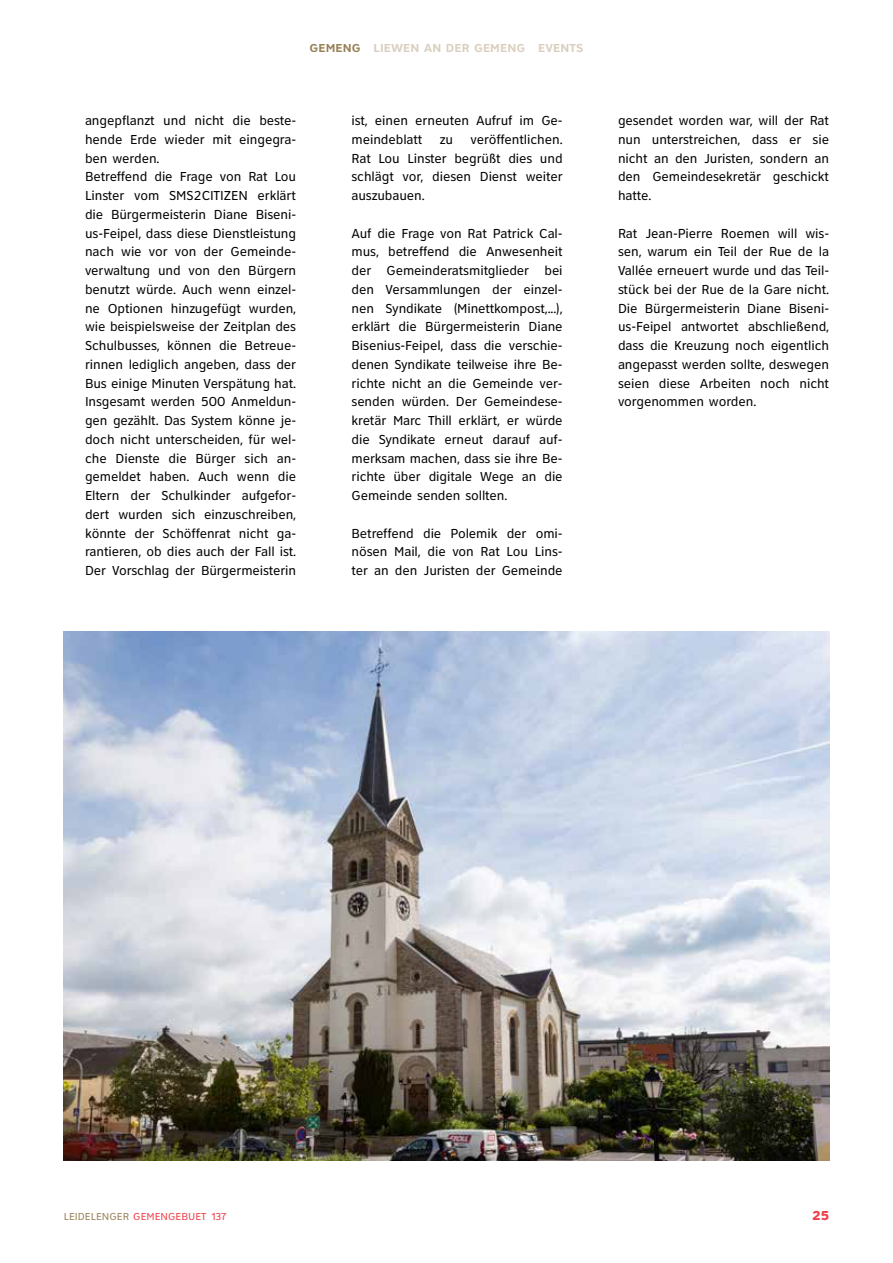
<style>
.page{position:relative;width:893px;height:1263px;background:#fff}
.page>*{position:absolute;margin:0;border:0;box-sizing:border-box;transform-origin:0 0}
.t1{font:13.5px/18.8px "Clearview Self";letter-spacing:-.01em;color:#000;text-align:justify}
.t2{font:800 13.5px "Clearview Self";color:#ef404a}
.t3{font:700 12px "Clearview Self";color:#dacfbf}
.t4{font:10.5px "Clearview Self";color:#ef404a}
.s1{color:#988157}
</style>
<div class="page">
<img style="left:64px;top:631px;width:765px;height:530px">
<p class="t3" style="left:309px;top:40px;width:275px"><span class="s1">GEMENG</span> LIEWEN AN DER GEMENG EVENTS</p>
<p class="t1" style="left:85px;top:111px;width:213px;text-align:left">angepflanzt und nicht die beste&shy;hende Erde wieder mit eingegra&shy;ben werden.<br>Betreffend die Frage von Rat Lou<br>Linster vom SMS2CITIZEN erklärt die Bürgermeisterin Diane Biseni&shy;us-Feipel, dass diese Dienstleistung nach wie vor von der Gemeinde&shy;verwaltung und von den Bürgern benutzt würde. Auch wenn einzel&shy;ne Optionen hinzugefügt wurden, wie beispielsweise der Zeitplan des<br>Schulbusses, können die Betreue&shy;rinnen lediglich angeben, dass der<br>Bus einige Minuten Verspätung hat.<br>Insgesamt werden 500 Anmeldun&shy;gen gezählt. Das System könne je&shy;doch nicht unterscheiden, für wel&shy;che Dienste die Bürger sich an&shy;gemeldet haben. Auch wenn die<br>Eltern der Schulkinder aufgefor&shy;dert wurden sich einzuschreiben, könnte der Schöffenrat nicht ga&shy;rantieren, ob dies auch der Fall ist.<br>Der Vorschlag der Bürgermeisterin</p>
<p class="t1" style="left:351px;top:111px;width:213px">ist, einen erneuten Aufruf im Ge&shy;meindeblatt</p>
<p class="t1" style="left:351px;top:130px;width:213px;text-indent:119px">veröffentlichen.<br>Rat Lou Linster begrüßt dies und schlägt vor, diesen Dienst weiter auszubauen.</p>
<p class="t1" style="left:351px;top:223px;width:213px">Auf die Frage von Rat Patrick Cal&shy;mus, betreffend die Anwesenheit der Gemeinderatsmitglieder bei den Versammlungen der einzel&shy;nen Syndikate (Minettkompost,...), erklärt die Bürgermeisterin Diane Bisenius-Feipel, dass die verschie&shy;denen Syndikate teilweise ihre Be&shy;richte nicht an die Gemeinde ver&shy;senden würden. Der Gemeindese&shy;kretär Marc Thill erklärt, er würde die Syndikate erneut darauf auf&shy;merksam machen, dass sie ihre Be&shy;richte über digitale Wege an die Gemeinde senden sollten.</p>
<p class="t1" style="left:351px;top:523px;width:213px">Betreffend die Polemik der omi&shy;nösen Mail, die von Rat Lou Lins&shy;ter an den Juristen der Gemeinde</p>
<p class="t1" style="left:440px;top:130px;width:15px">zu</p>
<p class="t1" style="left:618px;top:111px;width:213px">gesendet worden war, will der Rat nun unterstreichen, dass er sie nicht an den Juristen, sondern an den Gemeindesekretär geschickt hatte.</p>
<p class="t1" style="left:618px;top:224px;width:213px">Rat Jean-Pierre Roemen will wis&shy;sen, warum ein Teil der Rue de la Vallée erneuert wurde und das Teil&shy;stück bei der Rue de la Gare nicht.<br>Die Bürgermeisterin Diane Biseni&shy;us-Feipel antwortet abschließend, dass die Kreuzung noch eigentlich angepasst werden sollte, deswegen seien diese Arbeiten noch nicht vorgenommen worden.</p>
<p class="t4" style="left:64px;top:1211px;width:165px"><span class="s1">LEIDELENGER</span> GEMENGEBUET 137</p>
<p class="t2" style="left:811px;top:1207px;width:20px">25</p>
</div>
